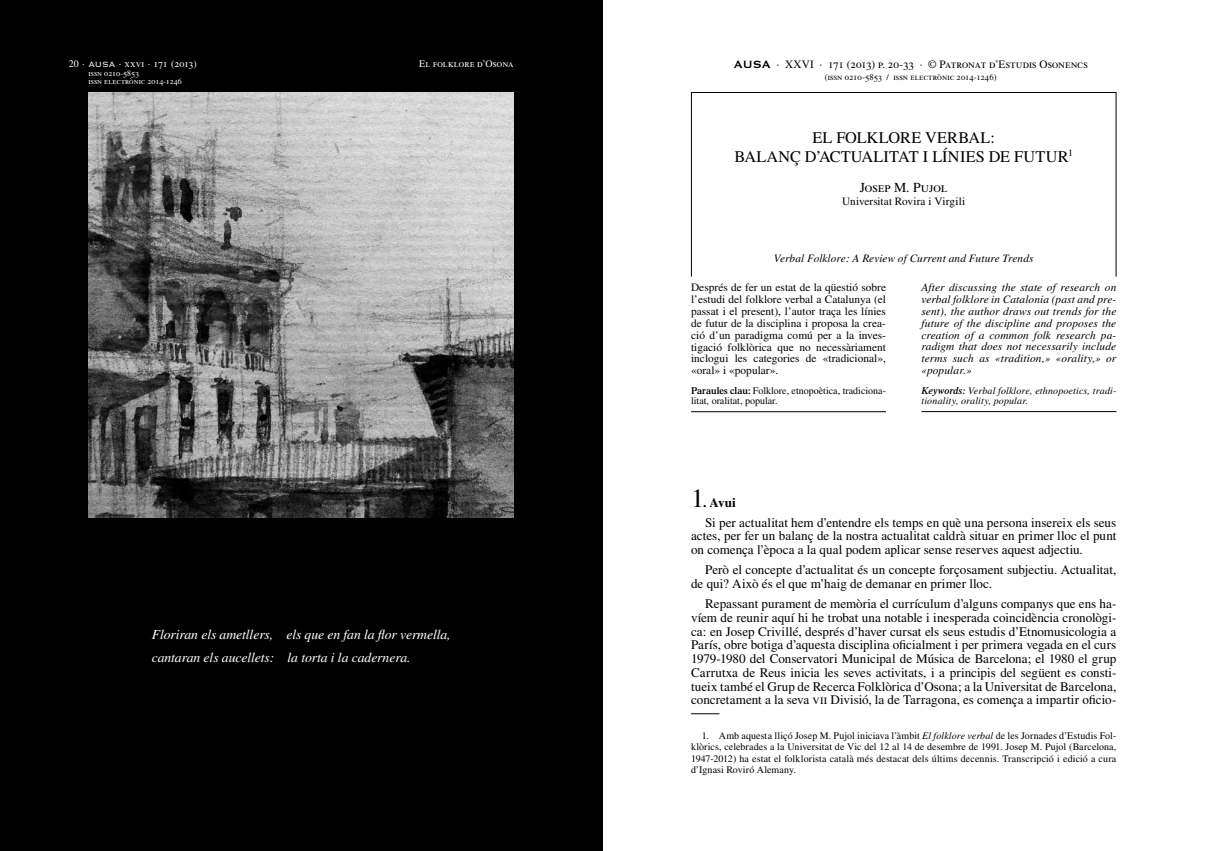
<style>
.page{position:relative;width:1205px;height:851px;background:#fff}
.page>*{position:absolute;margin:0;border:0;box-sizing:border-box;transform-origin:0 0}
.t1{font:16.25px/18.8px "Times";color:#000;text-align:center}
.t2{font:italic 13.75px/22.5px "Times";letter-spacing:-.01em;color:#fff}
.t3{font:13.75px "Times Roman SC";letter-spacing:-.015em;color:#000}
.t4{font:13.12px/13.8px "Times";color:#000}
.t5{font:italic 11.25px/11.9px "Times";letter-spacing:.01em;color:#000;text-align:justify}
.t6{font:11.25px/11.9px "Times";color:#000;text-align:justify}
.t7{font:11.25px "Times Roman SC";color:#000}
.t8{font:10px/11.2px "Times";color:#000}
.t9{font:italic 10px/10px "Times";letter-spacing:.01em;color:#000}
.t10{font:10px "Times Roman SC";letter-spacing:.005em;color:#fff}
.t11{font:8.75px "Times Roman SC";letter-spacing:.005em;color:#000}
.t12{font:8.12px/8.8px "Times Roman SC";letter-spacing:.005em;color:#fff}
.s1{font-family:"Times"}
.s2{font-family:"Copperplate Thirty Two BC"}
.s3{font-family:"Copperplate Thirty One BC";font-size:13.75px}
.s4{font-weight:600}
.s5{font-size:26.25px}
.s6{font-weight:700}
.s7{font-family:"Times Roman SC"}
.s8{font-style:italic}
</style>
<div class="page">
<div style="left:691px;top:92px;width:425px;height:185px;border:1px solid #000"></div>
<hr style="left:691px;top:411px;width:195px;height:1px;background:#000">
<hr style="left:921px;top:411px;width:195px;height:1px;background:#000">
<svg style="left:691px;top:713px;width:28px;height:1px"></svg>
<div style="left:0;top:0;width:602px;height:850px;background:#000"></div>
<img style="left:89px;top:92px;width:425px;height:425px">
<p class="t10" style="left:69px;top:58px;width:129px"><span class="s1">20 ·</span> <span class="s2">AUSA</span> <span class="s1">·</span> xxvi <span class="s1">·</span> 171 (2013)</p>
<p class="t10" style="left:419px;top:58px;width:96px">El folklore d’Osona</p>
<p class="t12" style="left:88px;top:68px;width:95px">issn 0210-5853<br>issn electrònic 2014-1246</p>
<p class="t2" style="left:152px;top:623px;width:300px">Floriran els ametllers, els que en fan la flor vermella, cantaran els aucellets: la torta i la cadernera.</p>
<p class="t7" style="left:734px;top:58px;width:355px"><span class="s3">AUSA</span> · XXVI · 171 (2013) p. 20-33 · © Patronat d’Estudis Osonencs</p>
<p class="t11" style="left:825px;top:72px;width:173px">(issn 0210-5853 / issn electrònic 2014-1246)</p>
<p class="t1" style="left:734px;top:128px;width:340px">EL FOLKLORE VERBAL:<br>BALANÇ D’ACTUALITAT I LÍNIES DE FUTUR<sup>1</sup></p>
<p class="t3" style="left:860px;top:179px;width:89px">Josep M. Pujol</p>
<p class="t6" style="left:842px;top:195px;width:124px">Universitat Rovira i Virgili</p>
<p class="t5" style="left:774px;top:253px;width:261px">Verbal Folklore: A Review of Current and Future Trends</p>
<p class="t6" style="left:691px;top:281px;width:196px">Després de fer un estat de la qüestió sobre l’estudi del folklore verbal a Catalunya (el passat i el present), l’autor traça les línies de futur de la disciplina i proposa la crea&shy;ció d’un paradigma comú per a la inves&shy;tigació folklòrica que no necessàriament inclogui les categories de «tradicional», «oral» i «popular».</p>
<p class="t8" style="left:691px;top:386px;width:196px;line-height:10px"><span class="s4">Paraules clau:</span> Folklore, etnopoètica, tradiciona&shy;litat, oralitat, popular.</p>
<p class="t5" style="left:921px;top:281px;width:196px">After discussing the state of research on verbal folklore in Catalonia (past and pre&shy;sent), the author draws out trends for the future of the discipline and proposes the creation of a common folk research pa&shy;radigm that does not necessarily include terms such as «tradition,» «orality,» or «popular.»</p>
<p class="t9" style="left:921px;top:386px;width:196px"><span class="s4">Keywords:</span> Verbal folklore, ethnopoetics, tradi&shy;tionality, orality, popular.</p>
<p class="t4" style="left:705px;top:492px;width:412px;line-height:20px;text-indent:-14px"><span class="s5">1</span><span class="s6">. Avui</span><sup>1<br></sup>Si per actualitat hem d’entendre els temps en què una persona insereix els seus</p>
<p class="t4" style="left:691px;top:529px;width:427px">actes, per fer un balanç de la nostra actualitat caldrà situar en primer lloc el punt on comença l’època a la qual podem aplicar sense reserves aquest adjectiu.</p>
<p class="t4" style="left:691px;top:563px;width:427px;text-indent:14px">Però el concepte d’actualitat és un concepte forçosament subjectiu. Actualitat, de qui? Això és el que m’haig de demanar en primer lloc.</p>
<p class="t4" style="left:691px;top:596px;width:427px;text-align:justify;text-indent:14px">Repassant purament de memòria el currículum d’alguns companys que ens ha&shy;víem de reunir aquí hi he trobat una notable i inesperada coincidència cronològi&shy;ca: en Josep Crivillé, després d’haver cursat els seus estudis d’Etnomusicologia a París, obre botiga d’aquesta disciplina oficialment i per primera vegada en el curs 1979-1980 del Conservatori Municipal de Música de Barcelona; el 1980 el grup Carrutxa de Reus inicia les seves activitats, i a principis del següent es consti&shy;tueix també el Grup de Recerca Folklòrica d’Osona; a la Universitat de Barcelona, concretament a la seva <span class="s7">vii</span> Divisió, la de Tarragona, es comença a impartir oficio-</p>
<p class="t8" style="left:691px;top:730px;width:427px;text-align:justify;text-indent:11px">1. Amb aquesta lliçó Josep M. Pujol iniciava l’àmbit <span class="s8">El folklore verbal</span> de les Jornades d’Estudis Fol&shy;klòrics, celebrades a la Universitat de Vic del 12 al 14 de desembre de 1991. Josep M. Pujol (Barcelona, 1947-2012) ha estat el folklorista català més destacat dels últims decennis. Transcripció i edició a cura d’Ignasi Roviró Alemany.</p>
</div>
